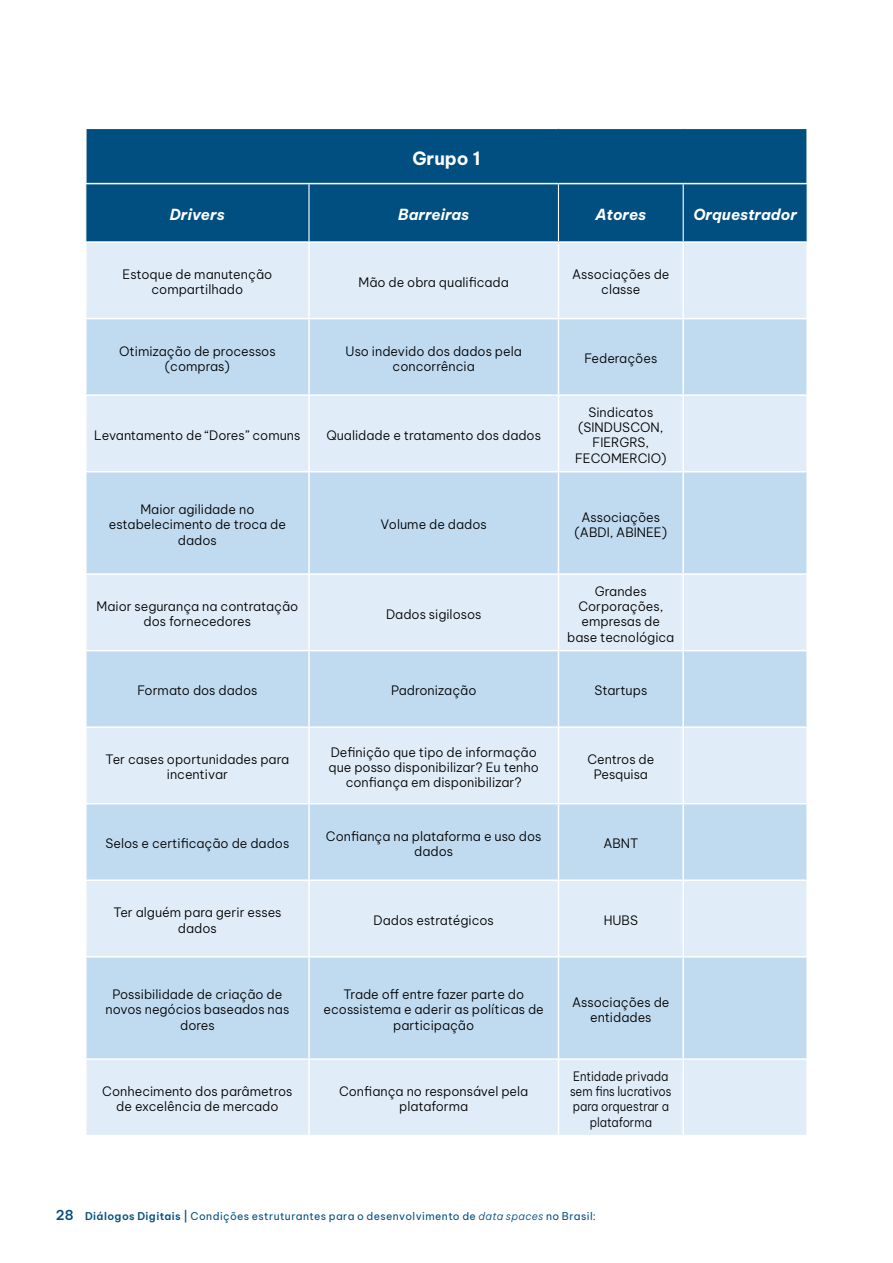
<style>
.page{position:relative;width:893px;height:1263px;background:#fff}
.page>*{position:absolute;margin:0;border:0;box-sizing:border-box;transform-origin:0 0}
.t1{font:700 18px "Be Vietnam Pro";color:#fff}
.t2{font:italic 700 15px "Be Vietnam Pro";color:#fff}
.t3{font:300 12.75px/15.3px "Be Vietnam Pro";color:#000;text-align:center}
.t4{font:300 12.75px/15.3px "Be Vietnam Pro";color:#000;text-align:center;scale:.9 1}
.t5{font:10.5px "Be Vietnam Pro";letter-spacing:.04em;color:#004f80}
.s1{font-weight:600;font-size:13.5px}
.s2{font-weight:600}
.s3{font-weight:300;font-style:italic}
</style>
<div class="page">
<div style="left:86px;top:129px;width:721px;height:112px;background:#004f80"></div>
<div style="left:87px;top:243px;width:719px;height:892px;background:#e0ecf8"></div>
<svg style="left:87px;top:319px;width:719px;height:739px;background:#cde2f3"></svg>
<hr style="left:308px;top:184px;width:2px;height:57px;background:#fff">
<hr style="left:558px;top:184px;width:1px;height:57px;background:#fff">
<hr style="left:683px;top:184px;width:1px;height:57px;background:#fff">
<hr style="left:308px;top:243px;width:2px;height:75px;background:#fff">
<hr style="left:558px;top:243px;width:1px;height:75px;background:#fff">
<hr style="left:682px;top:243px;width:2px;height:75px;background:#fff">
<hr style="left:308px;top:396px;width:2px;height:75px;background:#fff">
<hr style="left:558px;top:396px;width:1px;height:75px;background:#fff">
<hr style="left:682px;top:396px;width:2px;height:75px;background:#fff">
<hr style="left:558px;top:575px;width:1px;height:75px;background:#fff">
<hr style="left:682px;top:575px;width:2px;height:75px;background:#fff">
<hr style="left:308px;top:575px;width:2px;height:75px;background:#fff">
<hr style="left:308px;top:728px;width:2px;height:75px;background:#fff">
<hr style="left:558px;top:728px;width:1px;height:75px;background:#fff">
<hr style="left:682px;top:728px;width:2px;height:75px;background:#fff">
<hr style="left:308px;top:881px;width:2px;height:75px;background:#fff">
<hr style="left:558px;top:881px;width:1px;height:75px;background:#fff">
<hr style="left:682px;top:881px;width:2px;height:75px;background:#fff">
<hr style="left:558px;top:1060px;width:1px;height:75px;background:#fff">
<hr style="left:682px;top:1060px;width:2px;height:75px;background:#fff">
<hr style="left:308px;top:1060px;width:2px;height:75px;background:#fff">
<hr style="left:85px;top:129px;width:2px;height:54px;background:#fff">
<hr style="left:806px;top:129px;width:2px;height:54px;background:#fff">
<hr style="left:85px;top:183px;width:224px;height:1px;background:#fff">
<hr style="left:309px;top:183px;width:249px;height:1px;background:#fff">
<hr style="left:558px;top:183px;width:125px;height:1px;background:#fff">
<hr style="left:683px;top:183px;width:125px;height:1px;background:#fff">
<hr style="left:85px;top:318px;width:224px;height:1px;background:#fff">
<hr style="left:85px;top:394px;width:224px;height:2px;background:#fff">
<hr style="left:308px;top:319px;width:2px;height:75px;background:#fff">
<hr style="left:309px;top:318px;width:249px;height:1px;background:#fff">
<hr style="left:309px;top:394px;width:249px;height:2px;background:#fff">
<hr style="left:558px;top:319px;width:1px;height:75px;background:#fff">
<hr style="left:558px;top:318px;width:125px;height:1px;background:#fff">
<hr style="left:558px;top:394px;width:125px;height:2px;background:#fff">
<hr style="left:682px;top:319px;width:2px;height:75px;background:#fff">
<hr style="left:683px;top:318px;width:125px;height:1px;background:#fff">
<hr style="left:683px;top:394px;width:125px;height:2px;background:#fff">
<hr style="left:85px;top:471px;width:224px;height:1px;background:#fff">
<hr style="left:85px;top:573px;width:224px;height:2px;background:#fff">
<hr style="left:308px;top:472px;width:2px;height:101px;background:#fff">
<hr style="left:309px;top:471px;width:249px;height:1px;background:#fff">
<hr style="left:309px;top:573px;width:249px;height:2px;background:#fff">
<hr style="left:558px;top:472px;width:1px;height:101px;background:#fff">
<hr style="left:558px;top:471px;width:125px;height:1px;background:#fff">
<hr style="left:558px;top:573px;width:125px;height:2px;background:#fff">
<hr style="left:682px;top:472px;width:2px;height:101px;background:#fff">
<hr style="left:683px;top:471px;width:125px;height:1px;background:#fff">
<hr style="left:683px;top:573px;width:125px;height:2px;background:#fff">
<hr style="left:85px;top:650px;width:224px;height:1px;background:#fff">
<hr style="left:85px;top:726px;width:224px;height:2px;background:#fff">
<hr style="left:308px;top:651px;width:2px;height:75px;background:#fff">
<hr style="left:309px;top:650px;width:249px;height:1px;background:#fff">
<hr style="left:309px;top:726px;width:249px;height:2px;background:#fff">
<hr style="left:558px;top:651px;width:1px;height:75px;background:#fff">
<hr style="left:558px;top:650px;width:125px;height:1px;background:#fff">
<hr style="left:558px;top:726px;width:125px;height:2px;background:#fff">
<hr style="left:682px;top:651px;width:2px;height:75px;background:#fff">
<hr style="left:683px;top:650px;width:125px;height:1px;background:#fff">
<hr style="left:683px;top:726px;width:125px;height:2px;background:#fff">
<hr style="left:85px;top:803px;width:224px;height:1px;background:#fff">
<hr style="left:85px;top:879px;width:224px;height:2px;background:#fff">
<hr style="left:308px;top:804px;width:2px;height:75px;background:#fff">
<hr style="left:309px;top:803px;width:249px;height:1px;background:#fff">
<hr style="left:309px;top:879px;width:249px;height:2px;background:#fff">
<hr style="left:683px;top:803px;width:125px;height:1px;background:#fff">
<hr style="left:683px;top:879px;width:125px;height:2px;background:#fff">
<hr style="left:558px;top:804px;width:1px;height:75px;background:#fff">
<hr style="left:558px;top:803px;width:125px;height:1px;background:#fff">
<hr style="left:682px;top:804px;width:2px;height:75px;background:#fff">
<hr style="left:558px;top:879px;width:125px;height:2px;background:#fff">
<hr style="left:85px;top:956px;width:224px;height:1px;background:#fff">
<hr style="left:85px;top:1058px;width:224px;height:2px;background:#fff">
<hr style="left:308px;top:957px;width:2px;height:101px;background:#fff">
<hr style="left:309px;top:956px;width:249px;height:1px;background:#fff">
<hr style="left:309px;top:1058px;width:249px;height:2px;background:#fff">
<hr style="left:558px;top:957px;width:1px;height:101px;background:#fff">
<hr style="left:558px;top:956px;width:125px;height:1px;background:#fff">
<hr style="left:558px;top:1058px;width:125px;height:2px;background:#fff">
<hr style="left:682px;top:957px;width:2px;height:101px;background:#fff">
<hr style="left:683px;top:956px;width:125px;height:1px;background:#fff">
<hr style="left:683px;top:1058px;width:125px;height:2px;background:#fff">
<h1 class="t1" style="left:412px;top:143px;width:70px">Grupo 1</h1>
<p class="t2" style="left:170px;top:202px;width:57px">Drivers</p>
<p class="t2" style="left:398px;top:202px;width:73px">Barreiras</p>
<p class="t2" style="left:595px;top:202px;width:52px">Atores</p>
<p class="t2" style="left:693px;top:202px;width:105px">Orquestrador</p>
<p class="t3" style="left:123px;top:266px;width:151px">Estoque de manutenção compartilhado</p>
<p class="t3" style="left:358px;top:273px;width:152px">Mão de obra qualificada</p>
<p class="t3" style="left:572px;top:266px;width:99px">Associações de classe</p>
<p class="t3" style="left:119px;top:342px;width:158px">Otimização de processos (compras)</p>
<p class="t3" style="left:346px;top:342px;width:178px">Uso indevido dos dados pela concorrência</p>
<p class="t3" style="left:584px;top:350px;width:74px">Federações</p>
<p class="t3" style="left:94px;top:426px;width:208px">Levantamento de “Dores” comuns</p>
<p class="t3" style="left:326px;top:426px;width:216px">Qualidade e tratamento dos dados</p>
<p class="t3" style="left:575px;top:403px;width:93px">Sindicatos (SINDUSCON,<br>FIERGRS,<br>FECOMERCIO)</p>
<p class="t3" style="left:109px;top:500px;width:179px">Maior agilidade no estabelecimento de troca de dados</p>
<p class="t3" style="left:381px;top:516px;width:108px">Volume de dados</p>
<p class="t3" style="left:575px;top:508px;width:94px">Associações (ABDI, ABINEE)</p>
<p class="t3" style="left:97px;top:598px;width:203px">Maior segurança na contratação dos fornecedores</p>
<p class="t3" style="left:386px;top:605px;width:97px">Dados sigilosos</p>
<p class="t3" style="left:567px;top:582px;width:109px">Grandes<br>Corporações, empresas de base tecnológica</p>
<p class="t3" style="left:137px;top:682px;width:122px">Formato dos dados</p>
<p class="t3" style="left:391px;top:682px;width:87px">Padronização</p>
<p class="t3" style="left:594px;top:682px;width:54px">Startups</p>
<p class="t3" style="left:106px;top:751px;width:185px">Ter cases oportunidades para incentivar</p>
<p class="t3" style="left:328px;top:743px;width:212px">Definição que tipo de informação que posso disponibilizar? Eu tenho confiança em disponibilizar?</p>
<p class="t3" style="left:587px;top:751px;width:69px">Centros de<br>Pesquisa</p>
<p class="t3" style="left:106px;top:835px;width:185px">Selos e certificação de dados</p>
<p class="t3" style="left:326px;top:827px;width:217px">Confiança na plataforma e uso dos dados</p>
<p class="t3" style="left:603px;top:835px;width:36px">ABNT</p>
<p class="t3" style="left:113px;top:904px;width:170px">Ter alguém para gerir esses dados</p>
<p class="t3" style="left:374px;top:911px;width:122px">Dados estratégicos</p>
<p class="t3" style="left:604px;top:911px;width:36px">HUBS</p>
<p class="t3" style="left:106px;top:985px;width:185px">Possibilidade de criação de novos negócios baseados nas dores</p>
<p class="t3" style="left:324px;top:985px;width:222px">Trade off entre fazer parte do ecossistema e aderir as políticas de participação</p>
<p class="t3" style="left:572px;top:993px;width:99px">Associações de entidades</p>
<p class="t3" style="left:102px;top:1082px;width:192px">Conhecimento dos parâmetros de excelência de mercado</p>
<p class="t3" style="left:339px;top:1082px;width:191px">Confiança no responsável pela plataforma</p>
<p class="t4" style="left:570px;top:1067px;width:114px">Entidade privada sem fins lucrativos para orquestrar a plataforma</p>
<p class="t5" style="left:56px;top:1207px;width:542px"><span class="s1">28</span> <span class="s2">Diálogos Digitais |</span> Condições estruturantes para o desenvolvimento de <span class="s3">data spaces</span> no Brasil:</p>
</div>
